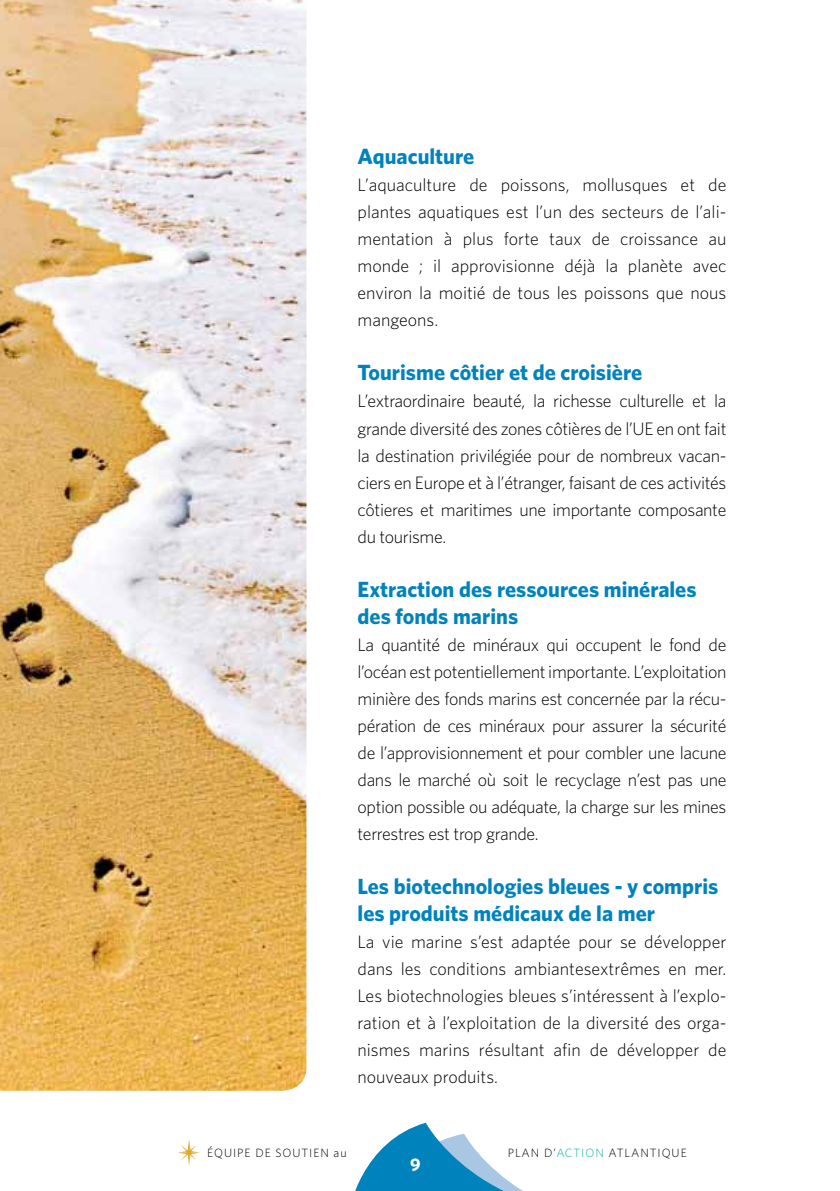
<style>
.page{position:relative;width:840px;height:1191px;background:#fff}
.page>*{position:absolute;margin:0;border:0;box-sizing:border-box;transform-origin:0 0}
.t1{font:700 22px/27px "Whitney HTF";color:#0083bd}
.t2{font:700 18.2px "Whitney HTF";color:#fff}
.t3{font:300 18px/27px "Whitney HTF";letter-spacing:-.02em;color:#000;text-align:justify}
.t4{font:300 12px "Whitney HTF";letter-spacing:.08em;color:#000}
.s1{color:#00b2aa}
</style>
<div class="page">
<svg style="left:355px;top:1122px;width:168px;height:69px"></svg>
<img style="left:0;top:0;width:306px;height:1090px">
<svg style="left:178px;top:1139px;width:21px;height:27px"></svg>
<p class="t1" style="left:357px;top:143px;width:118px">Aquaculture</p>
<p class="t3" style="left:357px;top:171px;width:370px">L’aquaculture de poissons, mollusques et de plantes aquatiques est l’un des secteurs de l’ali&shy;mentation à plus forte taux de croissance au monde ; il approvisionne déjà la planète avec environ la moitié de tous les poissons que nous mangeons.</p>
<p class="t1" style="left:357px;top:359px;width:286px">Tourisme côtier et de croisière</p>
<p class="t3" style="left:357px;top:387px;width:370px">L’extraordinaire beauté, la richesse culturelle et la grande diversité des zones côtières de l’UE en ont fait la destination privilégiée pour de nombreux vacan&shy;ciers en Europe et à l’étranger, faisant de ces activités côtieres et maritimes une importante composante du tourisme.</p>
<p class="t1" style="left:357px;top:575px;width:340px">Extraction des ressources minérales des fonds marins</p>
<p class="t3" style="left:357px;top:630px;width:370px">La quantité de minéraux qui occupent le fond de l’océan est potentiellement importante. L’exploitation minière des fonds marins est concernée par la récu&shy;pération de ces minéraux pour assurer la sécurité de l’approvisionnement et pour combler une lacune dans le marché où soit le recyclage n’est pas une option possible ou adéquate, la charge sur les mines terrestres est trop grande.</p>
<p class="t1" style="left:357px;top:872px;width:362px">Les biotechnologies bleues - y compris les produits médicaux de la mer</p>
<p class="t3" style="left:357px;top:927px;width:370px">La vie marine s’est adaptée pour se développer dans les conditions ambiantesextrêmes en mer.<br>Les biotechnologies bleues s’intéressent à l’explo&shy;ration et à l’exploitation de la diversité des orga&shy;nismes marins résultant afin de développer de nouveaux produits.</p>
<p class="t4" style="left:207px;top:1145px;width:141px">équipe de soutien au</p>
<p class="t4" style="left:507px;top:1145px;width:180px">Plan d’<span class="s1">Action</span> Atlantique</p>
<p class="t2" style="left:410px;top:1153px;width:12px">9</p>
</div>
